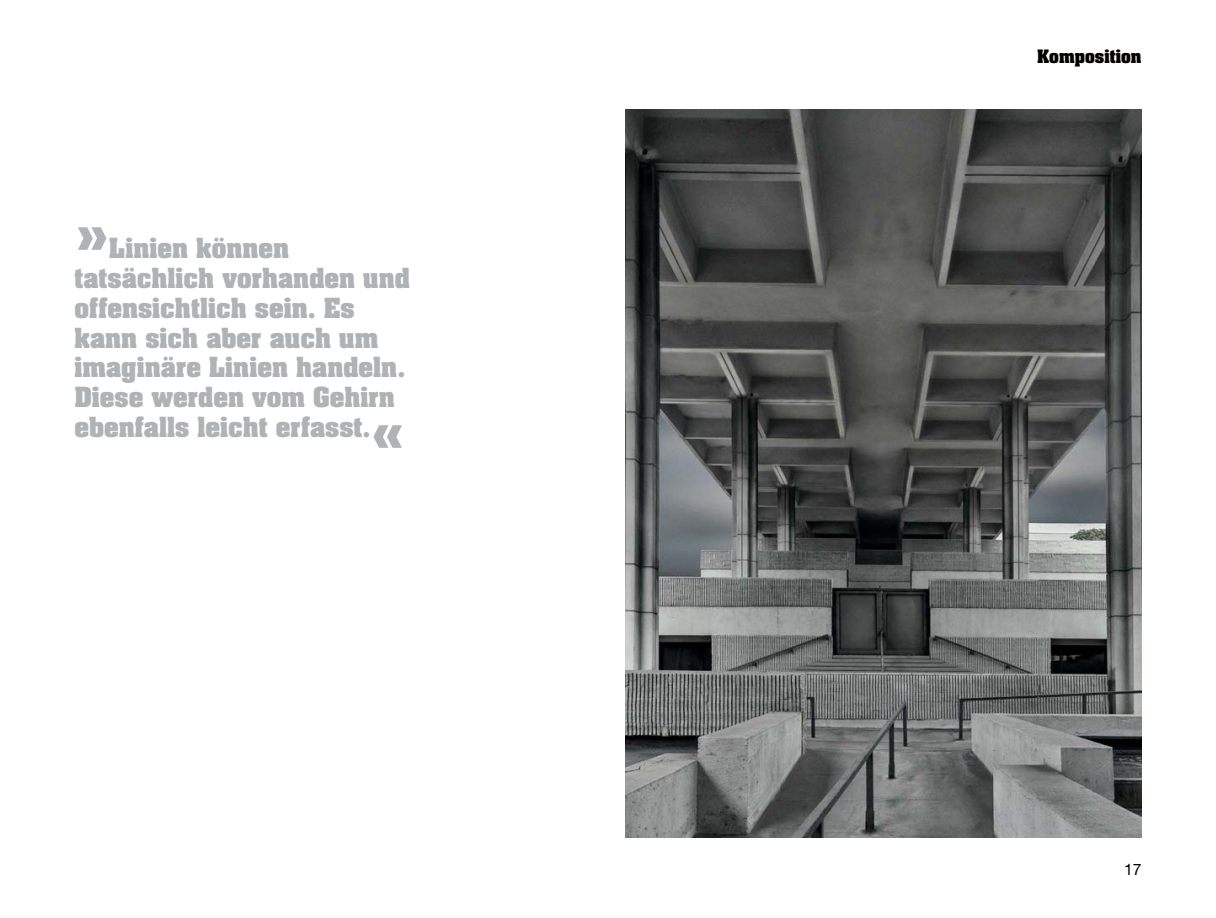
<style>
.page{position:relative;width:1216px;height:918px;background:#fff}
.page>*{position:absolute;margin:0;border:0;box-sizing:border-box;transform-origin:0 0}
.t1{font:700 66.85px "Aachen Std";color:#afb3b6}
.t2{font:700 23.62px/29.8px "Aachen Std";color:#afb3b6}
.t3{font:700 15.75px "Aachen Std";color:#040000}
.t4{font:15.75px "Helvetica Neue LT Pro";color:#040000}
</style>
<div class="page">
<img style="left:625px;top:109px;width:516px;height:728px">
<h1 class="t1" style="left:74px;top:201px;width:36px">»</h1>
<p class="t2" style="left:74px;top:236px;width:337px;text-indent:35px">Linien können tatsächlich vorhanden und offensichtlich sein. Es kann sich aber auch um imaginäre Linien handeln.<br>Diese werden vom Gehirn ebenfalls leicht erfasst.</p>
<h1 class="t1" style="left:370px;top:400px;width:36px">«</h1>
<p class="t3" style="left:1037px;top:49px;width:106px">Komposition</p>
<p class="t4" style="left:1123px;top:860px;width:19px">17</p>
</div>
